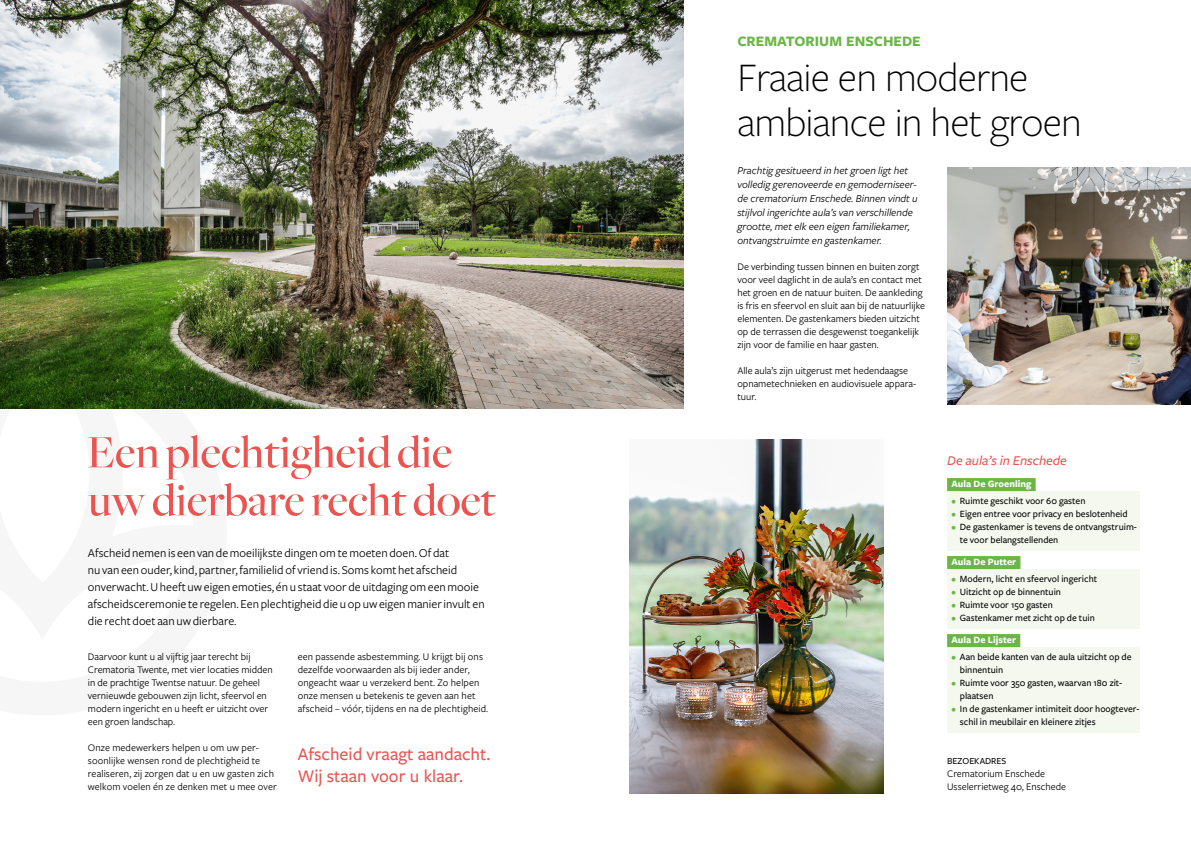
<style>
.page{position:relative;width:1191px;height:842px;background:#fff}
.page>*{position:absolute;margin:0;border:0;box-sizing:border-box;transform-origin:0 0}
.t1{font:300 42px/45px "Freight Sans Pro";letter-spacing:-.02em;color:#000}
.t2{font:500 18.5px/22px "Freight Sans Pro";color:#ea5451}
.t3{font:700 15px "Freight Sans Pro";color:#6ab647}
.t4{font:italic 500 14px "Freight Sans Pro";letter-spacing:-.005em;color:#ea5451}
.t5{font:12.5px/17px "Freight Sans";color:#000}
.t6{font:italic 11px/14px "Freight Sans Pro";color:#000}
.t7{font:10.5px/13px "Freight Sans Pro";color:#000}
.t8{font:700 10px "Freight Sans Pro";letter-spacing:.005em;color:#fff}
.t9{font:500 9.9px/13px "Freight Sans Pro";color:#000}
.t10{font:500 9.5px "Freight Sans Pro";color:#000}
.s1{color:#6ab647}
</style>
<div class="page">
<div style="left:947px;top:491px;width:193px;height:59px;background:#f4f8ee"></div>
<div style="left:947px;top:569px;width:193px;height:59px;background:#f4f8ee"></div>
<div style="left:947px;top:647px;width:193px;height:85px;background:#f4f8ee"></div>
<img style="left:629px;top:439px;width:254px;height:355px">
<img style="left:947px;top:167px;width:244px;height:237px">
<svg style="left:88px;top:435px;width:408px;height:81px"></svg>
<img style="left:0;top:0;width:683px;height:408px">
<div style="left:947px;top:478px;width:88px;height:13px;background:#6ab647"></div>
<div style="left:947px;top:556px;width:73px;height:13px;background:#6ab647"></div>
<div style="left:947px;top:634px;width:73px;height:13px;background:#6ab647"></div>
<p class="t5" style="left:88px;top:545px;width:398px">Afscheid nemen is een van de moeilijkste dingen om te moeten doen. Of dat<br>nu van een ouder, kind, partner, familielid of vriend is. Soms komt het afscheid onverwacht. U heeft uw eigen emoties, én u staat voor de uitdaging om een mooie afscheidsceremonie te regelen. Een plechtigheid die u op uw eigen manier invult en die recht doet aan uw dierbare.</p>
<p class="t7" style="left:298px;top:650px;width:192px">een passende asbestemming. U krijgt bij ons dezelfde voorwaarden als bij ieder ander, ongeacht waar u verzekerd bent. Zo helpen onze mensen u betekenis te geven aan het afscheid – vóór, tijdens en na de plechtigheid.</p>
<h2 class="t2" style="left:298px;top:742px;width:194px">Afscheid vraagt aandacht.<br>Wij staan voor u klaar.</h2>
<p class="t7" style="left:88px;top:650px;width:186px">Daarvoor kunt u al vijftig jaar terecht bij Crematoria Twente, met vier locaties midden in de prachtige Twentse natuur. De geheel vernieuwde gebouwen zijn licht, sfeervol en modern ingericht en u heeft er uitzicht over een groen landschap.</p>
<p class="t7" style="left:88px;top:741px;width:190px">Onze medewerkers helpen u om uw per&shy;soonlijke wensen rond de plechtigheid te realiseren, zij zorgen dat u en uw gasten zich welkom voelen én ze denken met u mee over</p>
<h3 class="t3" style="left:737px;top:31px;width:185px">CREMATORIUM ENSCHEDE</h3>
<h1 class="t1" style="left:737px;top:53px;width:346px">Fraaie en moderne ambiance in het groen</h1>
<p class="t6" style="left:737px;top:163px;width:182px">Prachtig gesitueerd in het groen ligt het volledig gerenoveerde en gemoderniseer&shy;de crematorium Enschede. Binnen vindt u stijlvol ingerichte aula’s van verschillende grootte, met elk een eigen familiekamer, ontvangstruimte en gastenkamer.</p>
<p class="t7" style="left:737px;top:260px;width:189px">De verbinding tussen binnen en buiten zorgt voor veel daglicht in de aula’s en contact met het groen en de natuur buiten. De aankleding is fris en sfeervol en sluit aan bij de natuurlijke elementen. De gastenkamers bieden uitzicht op de terrassen die desgewenst toegankelijk zijn voor de familie en haar gasten.</p>
<p class="t7" style="left:737px;top:364px;width:180px">Alle aula’s zijn uitgerust met hedendaagse opnametechnieken en audiovisuele appara&shy;tuur.</p>
<h3 class="t4" style="left:947px;top:451px;width:121px">De aula’s in Enschede</h3>
<p class="t8" style="left:951px;top:477px;width:82px">Aula De Groenling</p>
<p class="t9" style="left:951px;top:494px;width:136px"><span class="s1">•</span> Ruimte geschikt voor 60 gasten</p>
<p class="t9" style="left:951px;top:507px;width:178px"><span class="s1">•</span> Eigen entree voor privacy en beslotenheid</p>
<p class="t9" style="left:960px;top:520px;width:179px;text-indent:-9px"><span class="s1">•</span> De gastenkamer is tevens de ontvangstruim&shy;te voor belangstellenden</p>
<p class="t8" style="left:951px;top:555px;width:66px">Aula De Putter</p>
<p class="t9" style="left:951px;top:572px;width:147px"><span class="s1">•</span> Modern, licht en sfeervol ingericht</p>
<p class="t9" style="left:951px;top:585px;width:111px"><span class="s1">•</span> Uitzicht op de binnentuin</p>
<p class="t9" style="left:951px;top:598px;width:103px"><span class="s1">•</span> Ruimte voor 150 gasten</p>
<p class="t9" style="left:951px;top:611px;width:145px"><span class="s1">•</span> Gastenkamer met zicht op de tuin</p>
<p class="t8" style="left:951px;top:633px;width:66px">Aula De Lijster</p>
<p class="t9" style="left:960px;top:650px;width:173px;text-indent:-9px"><span class="s1">•</span> Aan beide kanten van de aula uitzicht op de binnentuin</p>
<p class="t9" style="left:960px;top:676px;width:164px;text-indent:-9px"><span class="s1">•</span> Ruimte voor 350 gasten, waarvan 180 zit&shy;plaatsen</p>
<p class="t9" style="left:960px;top:702px;width:181px;text-indent:-9px"><span class="s1">•</span> In de gastenkamer intimiteit door hoogtever&shy;schil in meubilair en kleinere zitjes</p>
<p class="t10" style="left:947px;top:755px;width:61px">BEZOEKADRES</p>
<p class="t7" style="left:947px;top:767px;width:120px">Crematorium Enschede<br>Usselerrietweg 40, Enschede</p>
</div>
